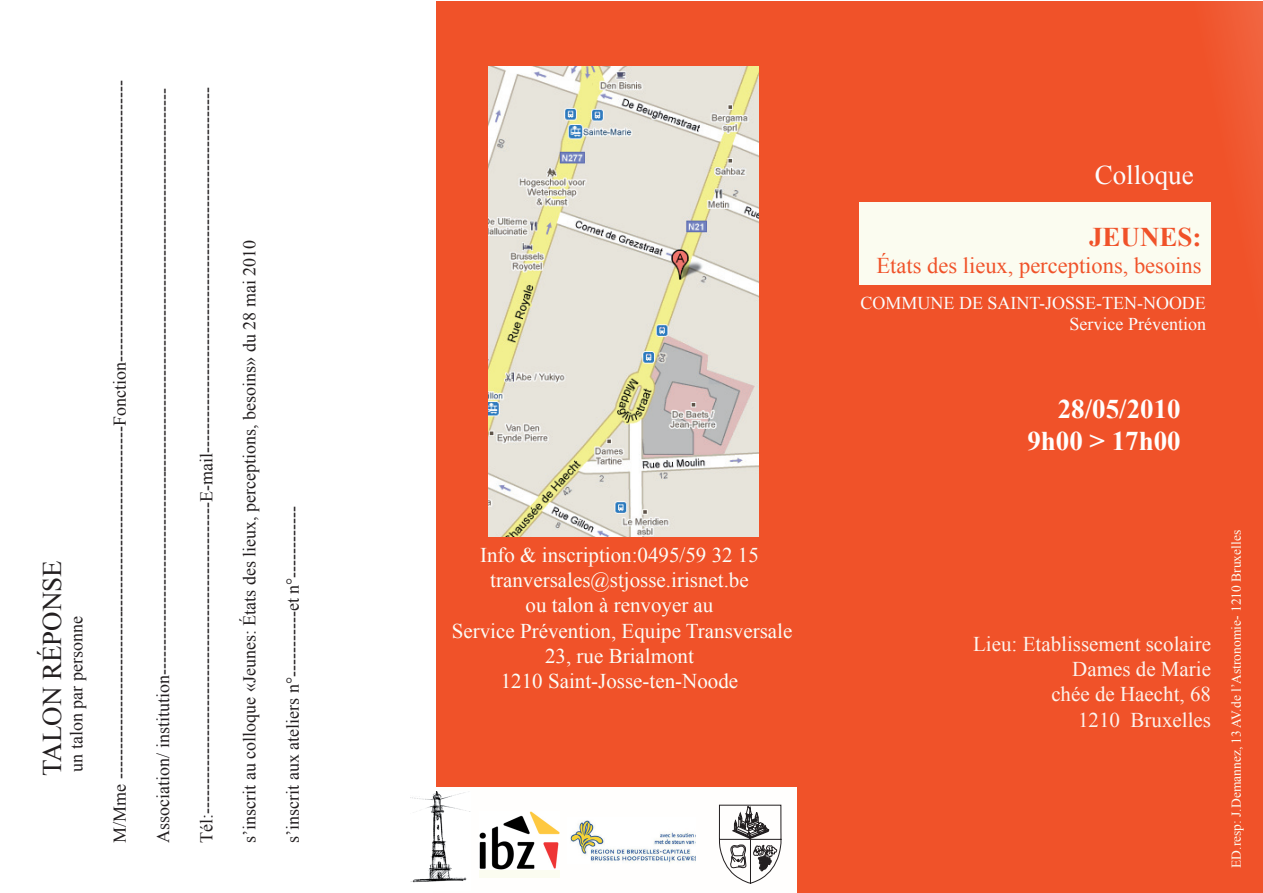
<style>
.page{position:relative;width:1263px;height:893px;background:#fff}
.page>*{position:absolute;margin:0;border:0;box-sizing:border-box;transform-origin:0 0}
.t1{font:700 27px/32.4px "Times New Roman";color:#fffefd;text-align:right}
.t2{font:27px "Times New Roman";color:#231f20}
.t3{font:27px "Times New Roman";color:#fbfdfe}
.t4{font:700 27px "Times New Roman";color:#f05229}
.t5{font:22.5px "Times New Roman";color:#f05229}
.t6{font:21px/25.2px "Times New Roman";color:#fbfdf8;text-align:center}
.t7{font:21px/25.2px "Times New Roman";color:#fcf3ed;text-align:right}
.t8{font:18px "Times New Roman";color:#231f20}
.t9{font:18px/21.6px "Times New Roman";color:#fafdfe}
.t10{font:13.5px "Times New Roman";color:#fcfdf2}
</style>
<div class="page">
<div style="left:436px;top:1px;width:827px;height:892px;background:#f05229"></div>
<div style="left:433px;top:787px;width:363px;height:106px;background:#fffefd"></div>
<div style="left:479px;top:812px;width:81px;height:65px;background:#fbfcf0"></div>
<img style="left:479px;top:812px;width:81px;height:58px">
<img style="left:410px;top:791px;width:60px;height:92px">
<div style="left:860px;top:203px;width:351px;height:82px;background:#fbfcf0"></div>
<img style="left:570px;top:820px;width:125px;height:42px">
<svg style="left:718px;top:804px;width:64px;height:80px"></svg>
<img style="left:489px;top:66px;width:269px;height:470px">
<h1 class="t2" style="left:34px;top:776px;width:217px;rotate:-90deg">Talon Réponse</h1>
<p class="t8" style="left:65px;top:772px;width:157px;rotate:-90deg">un talon par personne</p>
<p class="t8" style="left:108px;top:843px;width:764px;rotate:-90deg">M/Mme -----------------------------------------------------------Fonction-----------------------------------------------</p>
<p class="t8" style="left:151px;top:843px;width:756px;rotate:-90deg">Association/ institution--------------------------------------------------------------------------------------------------</p>
<p class="t8" style="left:194px;top:843px;width:757px;rotate:-90deg">Tél:----------------------------------------------------E-mail-------------------------------------------------------------</p>
<p class="t8" style="left:237px;top:843px;width:604px;rotate:-90deg">s’inscrit au colloque «Jeunes: états des lieux, perceptions, besoins» du 28 mai 2010</p>
<p class="t8" style="left:281px;top:843px;width:339px;rotate:-90deg">s’inscrit aux ateliers n°-----------et n°------------</p>
<p class="t6" style="left:452px;top:542px;width:342px">Info &amp; inscription:0495/59 32 15 tranversales@stjosse.irisnet.be<br>ou talon à renvoyer au<br>Service Prévention, Equipe Transversale<br>23, rue Brialmont<br>1210 Saint-Josse-ten-Noode</p>
<h1 class="t3" style="left:1095px;top:157px;width:101px">Colloque</h1>
<h1 class="t4" style="left:1089px;top:219px;width:114px">JEUNES:</h1>
<p class="t5" style="left:876px;top:251px;width:326px">états des lieux, perceptions, besoins</p>
<p class="t9" style="left:861px;top:292px;width:139px">commune de saint</p>
<p class="t9" style="left:1039px;top:292px;width:76px">-josse-ten</p>
<p class="t9" style="left:1069px;top:292px;width:138px;text-indent:67px">-noode<br>Service Prévention</p>
<h1 class="t1" style="left:1027px;top:392px;width:155px">28/05/2010<br>9H00 &gt; 17H00</h1>
<p class="t7" style="left:973px;top:631px;width:239px">Lieu: Etablissement scolaire<br>Dames de Marie<br>chée de Haecht, 68<br>1210 Bruxelles</p>
<p class="t10" style="left:1227px;top:868px;width:339px;rotate:-90deg">ED.resp: J.Demannez, 13 AV.de l’Astronomie- 1210 Bruxelles</p>
</div>
